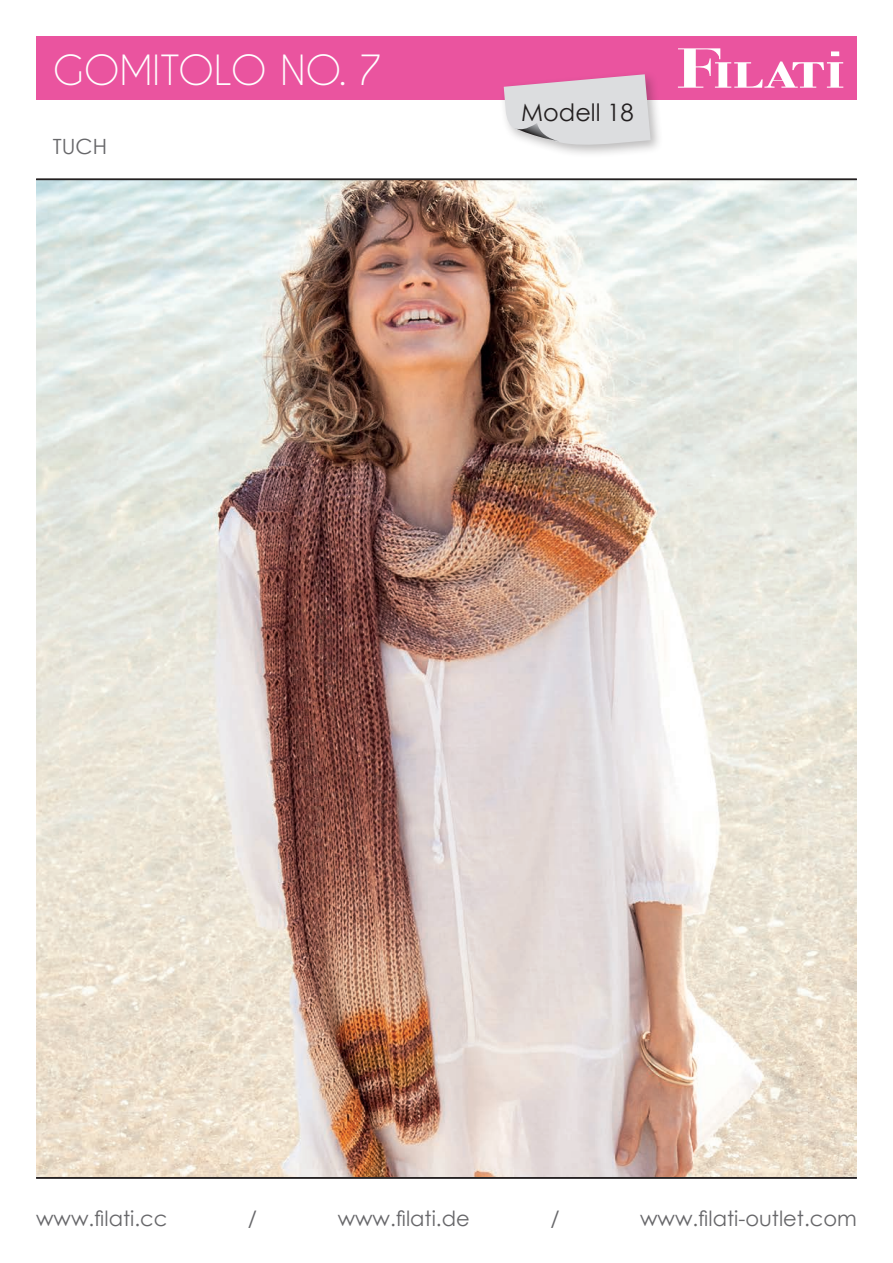
<style>
.page{position:relative;width:893px;height:1263px;background:#fff}
.page>*{position:absolute;margin:0;border:0;box-sizing:border-box;transform-origin:0 0}
.t1{font:39px "Caviar Dreams";color:#fff}
.t2{font:24px "Century Gothic";color:#231f20}
.t3{font:21px "Century Gothic";color:#67676a}
</style>
<div class="page">
<img style="left:36px;top:180px;width:821px;height:997px">
<hr style="left:36px;top:1177px;width:821px;height:1px;background:#231f20">
<hr style="left:36px;top:179px;width:821px;height:1px;background:#231f20">
<div style="left:36px;top:36px;width:821px;height:64px;background:#ea549f"></div>
<svg style="left:678px;top:48px;width:165px;height:40px"></svg>
<div style="left:499px;top:70px;width:165px;height:88px;background:#231f20;opacity:.3"></div>
<svg style="left:504px;top:74px;width:147px;height:76px;background:#dcced7"></svg>
<h1 class="t1" style="left:53px;top:47px;width:331px">GOMITOLO NO. 7</h1>
<p class="t3" style="left:53px;top:131px;width:56px">TUCH</p>
<p class="t2" style="left:521px;top:96px;width:114px">Modell 18</p>
<p class="t3" style="left:36px;top:1204px;width:133px">www.filati.cc</p>
<p class="t3" style="left:248px;top:1204px;width:11px">/</p>
<p class="t3" style="left:338px;top:1204px;width:134px">www.filati.de</p>
<p class="t3" style="left:550px;top:1204px;width:11px">/</p>
<p class="t3" style="left:640px;top:1204px;width:218px">www.filati-outlet.com</p>
</div>
